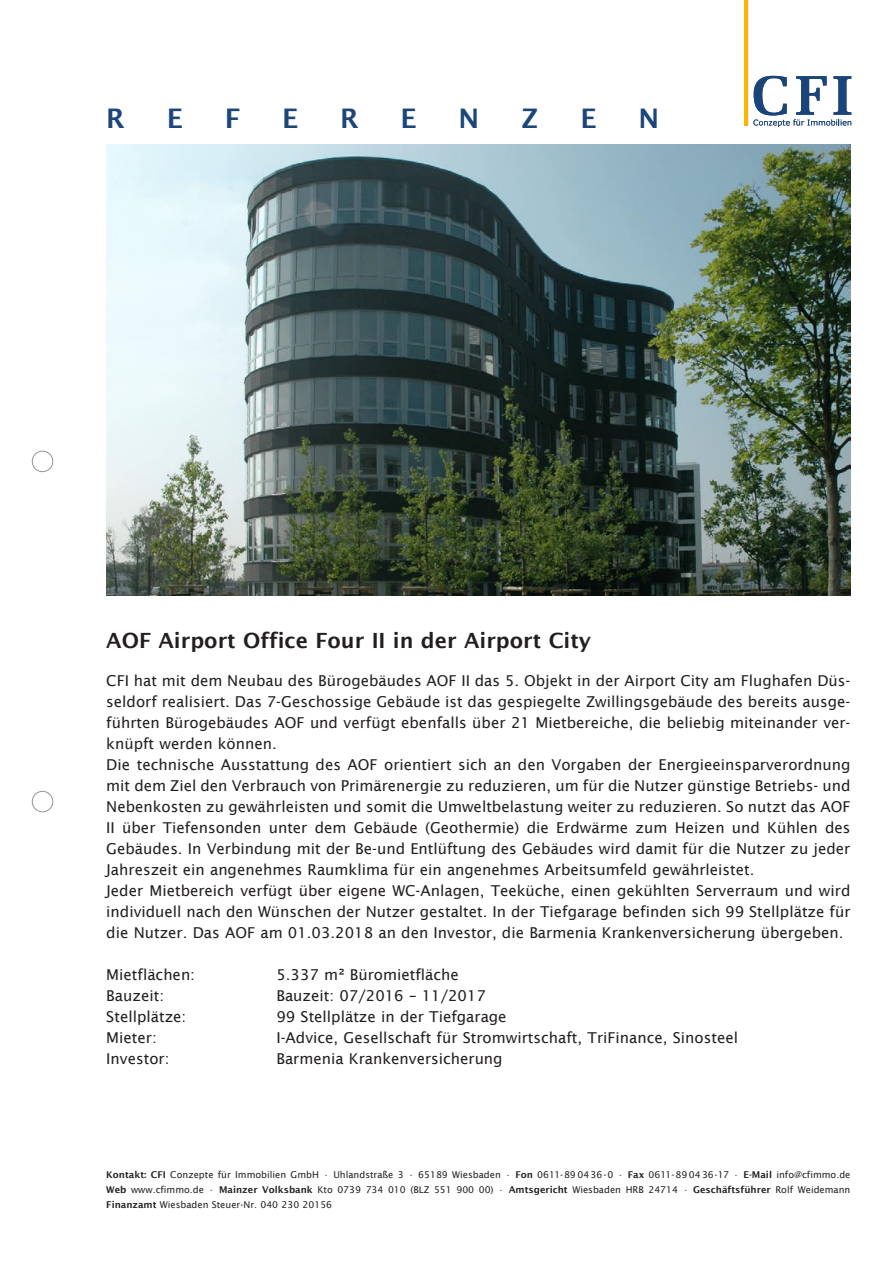
<style>
.page{position:relative;width:893px;height:1263px;background:#fff}
.page>*{position:absolute;margin:0;border:0;box-sizing:border-box;transform-origin:0 0}
.t1{font:600 27px "Lucida Sans";color:#1c457a}
.t2{font:600 21px "Lucida Sans";color:#231f20}
.t3{font:15px/21px "Lucida Sans";color:#231f20}
.t4{font:9.3px/15px "Lucida Sans";color:#231f20;text-align:justify}
.s1{font-weight:600}
</style>
<div class="page">
<svg style="left:744px;top:0;width:107px;height:127px"></svg>
<div style="left:32px;top:451px;width:21px;height:21px;border:1px solid #939598;border-radius:50%"></div>
<div style="left:32px;top:791px;width:21px;height:21px;border:1px solid #939598;border-radius:50%"></div>
<img style="left:106px;top:145px;width:744px;height:450px">
<h1 class="t1" style="left:106px;top:103px;width:20px">R</h1>
<h1 class="t1" style="left:167px;top:103px;width:51px">efere</h1>
<h1 class="t1" style="left:459px;top:103px;width:22px">n</h1>
<h1 class="t1" style="left:521px;top:103px;width:19px">z</h1>
<h1 class="t1" style="left:580px;top:103px;width:14px">e</h1>
<h1 class="t1" style="left:638px;top:103px;width:22px">n</h1>
<h2 class="t2" style="left:106px;top:628px;width:486px">AOF Airport Office Four II in der Airport City</h2>
<p class="t3" style="left:106px;top:670px;width:746px">CFI hat mit dem Neubau des Bürogebäudes AOF II das 5. Objekt in der Airport City am Flughafen Düs&shy;seldorf realisiert. Das 7-Geschossige Gebäude ist das gespiegelte Zwillingsgebäude des bereits ausge&shy;führten Bürogebäudes AOF und verfügt ebenfalls über 21 Mietbereiche, die beliebig miteinander ver&shy;knüpft werden können.<br>Die technische Ausstattung des AOF orientiert sich an den Vorgaben der Energieeinsparverordnung mit dem Ziel den Verbrauch von Primärenergie zu reduzieren, um für die Nutzer günstige Betriebs- und Nebenkosten zu gewährleisten und somit die Umweltbelastung weiter zu reduzieren. So nutzt das AOF II über Tiefensonden unter dem Gebäude (Geothermie) die Erdwärme zum Heizen und Kühlen des Gebäudes. In Verbindung mit der Be-und Entlüftung des Gebäudes wird damit für die Nutzer zu jeder Jahreszeit ein angenehmes Raumklima für ein angenehmes Arbeitsumfeld gewährleistet.<br>Jeder Mietbereich verfügt über eigene WC-Anlagen, Teeküche, einen gekühlten Serverraum und wird individuell nach den Wünschen der Nutzer gestaltet. In der Tiefgarage befinden sich 99 Stellplätze für die Nutzer. Das AOF am 01.03.2018 an den Investor, die Barmenia Krankenversicherung übergeben.</p>
<p class="t3" style="left:106px;top:964px;width:90px">Mietflächen:</p>
<p class="t3" style="left:276px;top:964px;width:184px">5.337 m² Büromietfläche</p>
<p class="t3" style="left:106px;top:985px;width:59px">Bauzeit:</p>
<p class="t3" style="left:276px;top:985px;width:211px">Bauzeit: 07/2016 – 11/2017</p>
<p class="t3" style="left:106px;top:1006px;width:82px">Stellplätze:</p>
<p class="t3" style="left:276px;top:1006px;width:232px">99 Stellplätze in der Tiefgarage</p>
<p class="t3" style="left:106px;top:1027px;width:52px">Mieter:</p>
<p class="t3" style="left:276px;top:1027px;width:463px">I-Advice, Gesellschaft für Stromwirtschaft, TriFinance, Sinosteel</p>
<p class="t3" style="left:106px;top:1048px;width:65px">Investor:</p>
<p class="t3" style="left:276px;top:1048px;width:228px">Barmenia Krankenversicherung</p>
<p class="t4" style="left:106px;top:1167px;width:746px"><span class="s1">Kontakt: CFI</span> Conzepte für Immobilien GmbH ∙ Uhlandstraße 3 ∙ 65189 Wiesbaden ∙ <span class="s1">Fon</span> 0611-89 0436-0 ∙ <span class="s1">Fax</span> 0611-89 0436-17 ∙ <span class="s1">E-Mail</span> info@cfimmo.de <span class="s1">Web</span> www.cfimmo.de ∙ <span class="s1">Mainzer Volksbank</span> Kto 0739 734 010 (BLZ 551 900 00) ∙ <span class="s1">Amtsgericht</span> Wiesbaden HRB 24714 ∙ <span class="s1">Geschäftsführer</span> Rolf Weidemann <span class="s1">Finanzamt</span> Wiesbaden Steuer-Nr. 040 230 20156</p>
</div>
